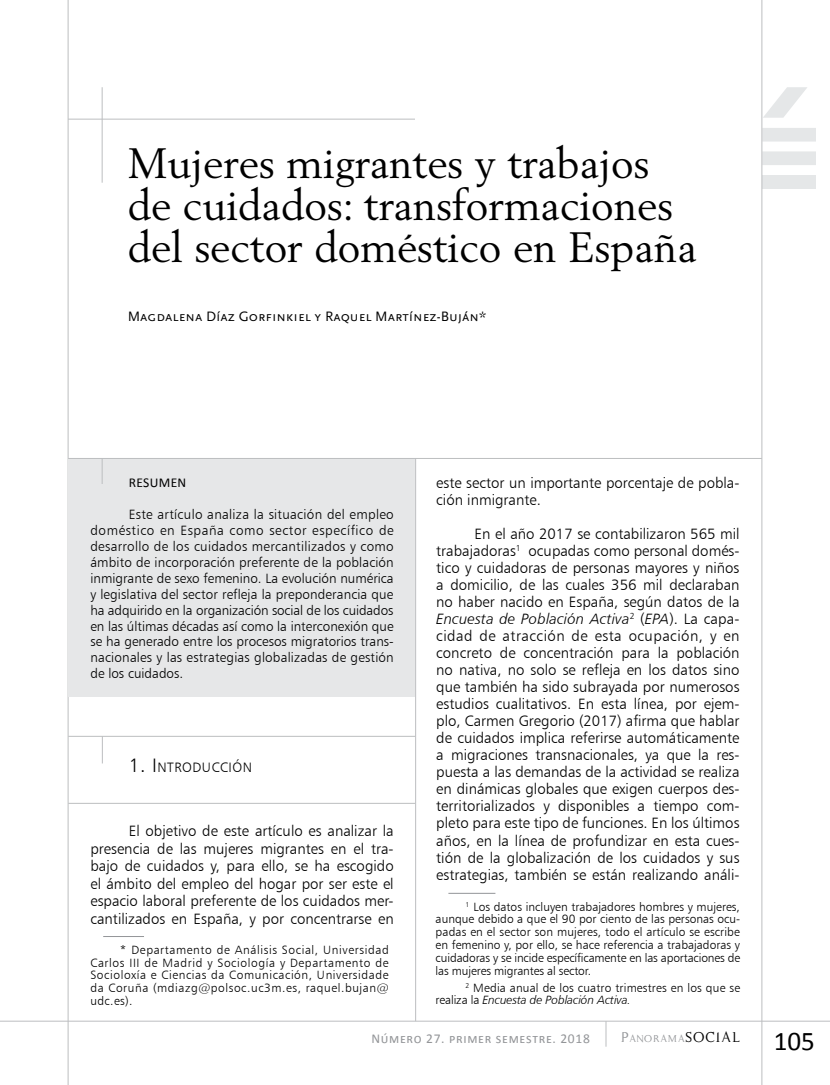
<style>
.page{position:relative;width:830px;height:1085px;background:#fff}
.page>*{position:absolute;margin:0;border:0;box-sizing:border-box;transform-origin:0 0}
.t1{font:42px/42px "Berling";color:#000}
.t2{font:27px "Calibri";color:#000}
.t3{font:15px/17.1px "Humanist 777 BT Light B";color:#000;text-align:justify}
.t4{font:15px "Humanist 777 BT Light Italic B";letter-spacing:.01em;color:#000}
.t5{font:14.25px "Scala Sans Caps";color:#000}
.t6{font:13.65px "Humanist 777 BT Light B";letter-spacing:.035em;color:#000}
.t7{font:13.5px/15.9px "Humanist 777 BT Light B";letter-spacing:.015em;color:#000;text-align:justify}
.t8{font:13.5px "Calibri";letter-spacing:.05em;color:#939598}
.t9{font:13.5px "Calibri";letter-spacing:.025em;color:#000}
.t10{font:12px/12.8px "Humanist 777 BT Light B";letter-spacing:.015em;color:#000;text-align:justify}
.t11{font:12px "Humanist 777 BT Light Italic B";letter-spacing:-.01em;color:#000}
.t12{font:11.55px "Kopy Katt Kut";letter-spacing:.07em;color:#939598}
.s1{font-size:19.5px}
.s2{font-family:"Humanist 777 BT Light B"}
.s3{font-size:16.5px}
.s4{font-size:16.5px;color:#000}
</style>
<div class="page">
<svg style="left:762px;top:87px;width:45px;height:31px"></svg>
<div style="left:762px;top:128px;width:53px;height:13px;background:#e5e7e8"></div>
<div style="left:762px;top:151px;width:53px;height:14px;background:#e5e7e8"></div>
<div style="left:762px;top:175px;width:53px;height:14px;background:#e5e7e8"></div>
<hr style="left:68px;top:119px;width:347px;height:1px;background:#bcbec0">
<hr style="left:102px;top:87px;width:1px;height:96px;background:#bcbec0">
<hr style="left:0;top:1020px;width:829px;height:1px;background:#bcbec0">
<hr style="left:761px;top:0;width:1px;height:1084px;background:#bcbec0">
<hr style="left:68px;top:0;width:1px;height:1084px;background:#bcbec0">
<svg style="left:605px;top:1020px;width:1px;height:26px"></svg>
<div style="left:68px;top:458px;width:347px;height:238px;background:#e6e7e8"></div>
<hr style="left:68px;top:458px;width:693px;height:1px;background:#bcbec0">
<svg style="left:102px;top:459px;width:1px;height:25px"></svg>
<hr style="left:103px;top:936px;width:41px;height:1px;background:#939598">
<hr style="left:415px;top:458px;width:1px;height:562px;background:#bcbec0">
<svg style="left:102px;top:736px;width:1px;height:27px"></svg>
<hr style="left:68px;top:735px;width:347px;height:1px;background:#bcbec0">
<hr style="left:68px;top:802px;width:347px;height:1px;background:#bcbec0">
<hr style="left:448px;top:892px;width:47px;height:1px;background:#939598">
<h1 class="t1" style="left:128px;top:142px;width:570px">Mujeres migrantes y trabajos de cuidados: transformaciones del sector doméstico en España</h1>
<p class="t5" style="left:128px;top:309px;width:360px">Magdalena Díaz Gorfinkiel y Raquel Martínez-Buján*</p>
<p class="t9" style="left:129px;top:473px;width:59px">RESUMEN</p>
<p class="t7" style="left:90px;top:506px;width:305px;text-indent:38px">Este artículo analiza la situación del empleo doméstico en España como sector específico de desarrollo de los cuidados mercantilizados y como ámbito de incorporación preferente de la población inmigrante de sexo femenino. La evolución numérica y legislativa del sector refleja la preponderancia que ha adquirido en la organización social de los cuidados en las últimas décadas así como la interconexión que se ha generado entre los procesos migratorios trans&shy;nacionales y las estrategias globalizadas de gestión de los cuidados.</p>
<p class="t6" style="left:129px;top:759px;width:125px"><span class="s1">1. I</span> NTRODUCCIÓN</p>
<p class="t3" style="left:90px;top:822px;width:304px;text-indent:38px">El objetivo de este artículo es analizar la presencia de las mujeres migrantes en el tra&shy;bajo de cuidados y, para ello, se ha escogido el ámbito del empleo del hogar por ser este el espacio laboral preferente de los cuidados mer&shy;cantilizados en España, y por concentrarse en</p>
<p class="t10" style="left:90px;top:943px;width:300px;text-indent:30px">* Departamento de Análisis Social, Universidad Carlos III de Madrid y Sociología y Departamento de Socioloxía e Ciencias da Comunicación, Universidade da Coruña (mdiazg@polsoc.uc3m.es, raquel.bujan@ udc.es).</p>
<p class="t3" style="left:436px;top:474px;width:304px">este sector un importante porcentaje de pobla&shy;ción inmigrante.</p>
<p class="t3" style="left:436px;top:524px;width:304px;text-indent:38px">En el año 2017 se contabilizaron 565 mil trabajadoras<sup>1</sup> ocupadas como personal domés&shy;tico y cuidadoras de personas mayores y niños a domicilio, de las cuales 356 mil declaraban no haber nacido en España, según datos de la</p>
<p class="t4" style="left:436px;top:609px;width:304px">Encuesta de Población Activa<sup>2</sup> <span class="s2">(</span>EPA<span class="s2">). La capa-</span></p>
<p class="t3" style="left:436px;top:626px;width:304px">cidad de atracción de esta ocupación, y en concreto de concentración para la población no nativa, no solo se refleja en los datos sino que también ha sido subrayada por numerosos estudios cualitativos. En esta línea, por ejem&shy;plo, Carmen Gregorio (2017) afirma que hablar de cuidados implica referirse automáticamente a migraciones transnacionales, ya que la res&shy;puesta a las demandas de la actividad se realiza en dinámicas globales que exigen cuerpos des&shy;territorializados y disponibles a tiempo com&shy;pleto para este tipo de funciones. En los últimos años, en la línea de profundizar en esta cues&shy;tión de la globalización de los cuidados y sus estrategias, también se están realizando análi-</p>
<p class="t10" style="left:435px;top:899px;width:306px;text-indent:30px"><sup>1</sup> Los datos incluyen trabajadores hombres y mujeres, aunque debido a que el 90 por ciento de las personas ocu&shy;padas en el sector son mujeres, todo el artículo se escribe en femenino y, por ello, se hace referencia a trabajadoras y cuidadoras y se incide específicamente en las aportaciones de las mujeres migrantes al sector.</p>
<p class="t10" style="left:465px;top:980px;width:276px"><sup>2</sup> Media anual de los cuatro trimestres en los que se</p>
<p class="t11" style="left:435px;top:992px;width:197px"><span class="s2">realiza la</span> Encuesta de Población Activa.</p>
<p class="t12" style="left:620px;top:1030px;width:120px"><span class="s3">P</span>ANORAMA<span class="s4">SOCIAL</span></p>
<p class="t8" style="left:371px;top:1030px;width:220px">Número 27. primer semestre. 2018</p>
<h2 class="t2" style="left:773px;top:1023px;width:43px">105</h2>
</div>
